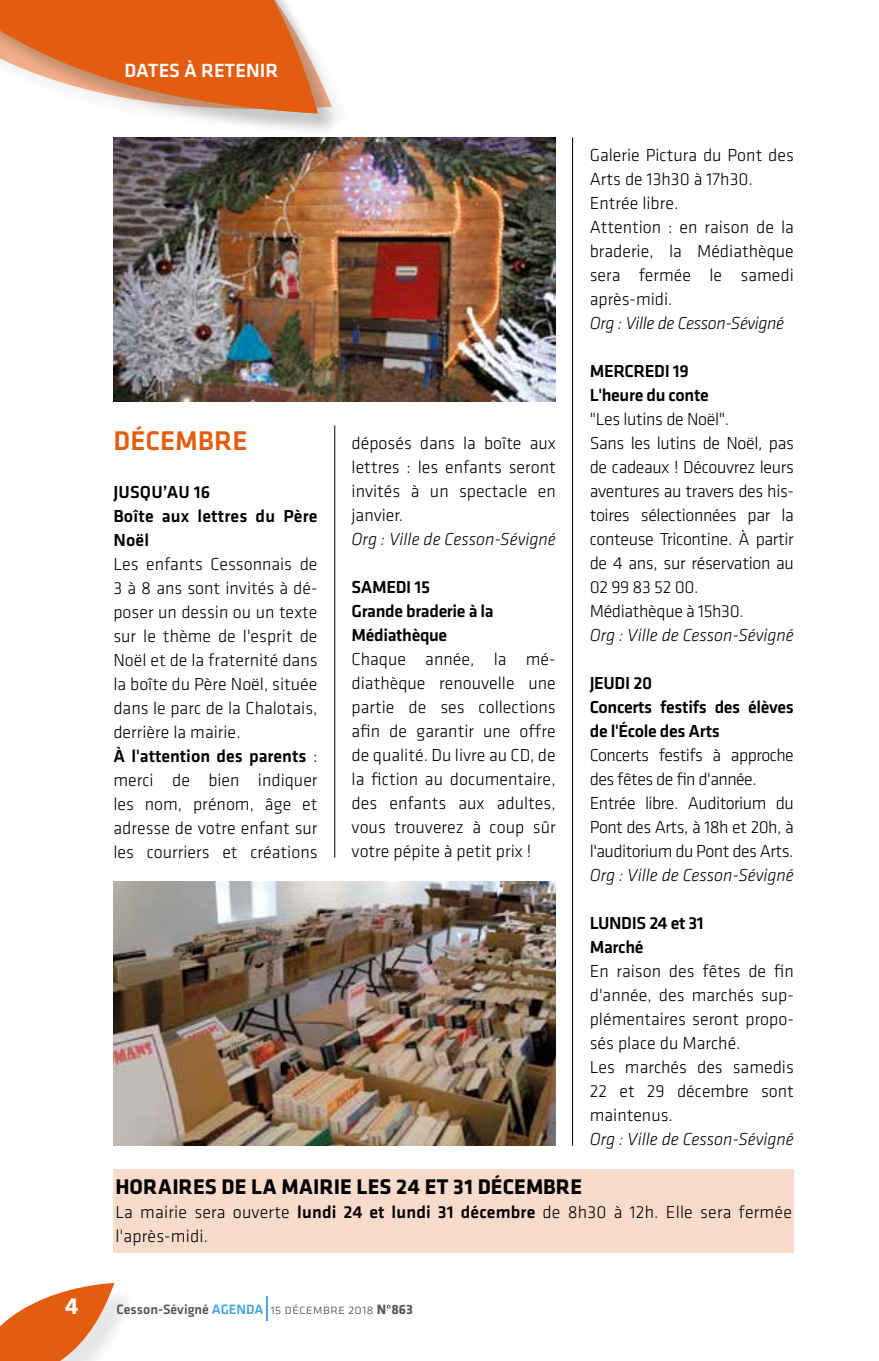
<style>
.page{position:relative;width:879px;height:1361px;background:#fff}
.page>*{position:absolute;margin:0;border:0;box-sizing:border-box;transform-origin:0 0}
.t1{font:500 28px "Klavika";color:#e35c10}
.t2{font:700 24px "Klavika";color:#fff}
.t3{font:700 22px "Klavika";letter-spacing:.005em;color:#000}
.t4{font:500 19.8px "Klavika";color:#fff}
.t5{font:300 18px/24px "Klavika";color:#000}
.t6{font:300 18px/24px "Klavika";letter-spacing:-.02em;color:#000}
.t7{font:500 18px/24px "Klavika";letter-spacing:-.02em;color:#000}
.t8{font:300 18px/24px "Klavika";letter-spacing:-.03em;color:#000}
.t9{font:italic 300 18px "Klavika";color:#000}
.t10{font:500 18px/24px "Klavika";letter-spacing:.01em;color:#000}
.t11{font:italic 300 18px "Klavika";letter-spacing:-.02em;color:#000}
.t12{font:500 14px "Klavika";color:#575756}
.s1{font-weight:500}
.s2{color:#48a6dd}
.s3{font-family:"Klavika Light Caps SC";font-weight:400}
.s4{font-weight:700}
</style>
<div class="page">
<div style="left:113px;top:1169px;width:681px;height:84px;background:#f8dbca"></div>
<div style="left:0;top:0;width:341px;height:138px;background:#000;opacity:.1"></div>
<svg style="left:0;top:0;width:332px;height:123px"></svg>
<svg style="left:266px;top:1296px;width:1px;height:24px"></svg>
<div style="left:0;top:1286px;width:138px;height:75px;background:#000;opacity:.1"></div>
<svg style="left:0;top:1283px;width:114px;height:78px"></svg>
<hr style="left:334px;top:425px;width:1px;height:432px;background:#000">
<hr style="left:572px;top:137px;width:1px;height:1008px;background:#000">
<img style="left:113px;top:137px;width:443px;height:264px">
<img style="left:113px;top:881px;width:443px;height:264px">
<p class="t4" style="left:125px;top:57px;width:155px">DATES À RETENIR</p>
<h1 class="t1" style="left:113px;top:421px;width:135px">DÉCEMBRE</h1>
<p class="t10" style="left:113px;top:479px;width:206px">JUSQU’AU 16<br>Boîte aux lettres du Père<br>Noël</p>
<p class="t5" style="left:113px;top:551px;width:206px">Les enfants Cessonnais de<br>3 à 8 ans sont invités à dé&shy;poser un dessin ou un texte sur le thème de l'esprit de<br>Noël et de la fraternité dans la boîte du Père Noël, située dans le parc de la Chalotais, derrière la mairie.<br><span class="s1">À l'attention des parents</span> : merci de bien indiquer les nom, prénom, âge et adresse de votre enfant sur les courriers et créations</p>
<p class="t5" style="left:351px;top:431px;width:206px;text-align:justify">déposés dans la boîte aux lettres : les enfants seront invités à un spectacle en janvier.</p>
<p class="t9" style="left:351px;top:528px;width:206px">Org : Ville de Cesson-Sévigné</p>
<p class="t7" style="left:351px;top:575px;width:144px">SAMEDI 15<br>Grande braderie à la<br>Médiathèque</p>
<p class="t5" style="left:351px;top:647px;width:206px;text-align:justify">Chaque année, la mé&shy;diathèque renouvelle une partie de ses collections afin de garantir une offre de qualité. Du livre au CD, de la fiction au documentaire, des enfants aux adultes, vous trouverez à coup sûr votre pépite à petit prix !</p>
<p class="t5" style="left:590px;top:143px;width:206px">Galerie Pictura du Pont des<br>Arts de 13h30 à 17h30.<br>Entrée libre.<br>Attention : en raison de la braderie, la Médiathèque sera fermée le samedi après-midi.</p>
<p class="t11" style="left:590px;top:312px;width:196px">Org : Ville de Cesson-Sévigné</p>
<p class="t7" style="left:590px;top:359px;width:120px">MERCREDI 19<br>L'heure du conte</p>
<p class="t6" style="left:590px;top:407px;width:206px">"Les lutins de Noël".<br>Sans les lutins de Noël, pas de cadeaux ! Découvrez leurs aventures au travers des his&shy;toires sélectionnées par la conteuse Tricontine. À partir de 4 ans, sur réservation au<br>02 99 83 52 00.<br>Médiathèque à 15h30.</p>
<p class="t9" style="left:590px;top:624px;width:206px">Org : Ville de Cesson-Sévigné</p>
<p class="t7" style="left:590px;top:671px;width:206px">JEUDI 20<br>Concerts festifs des élèves de l'École des Arts</p>
<p class="t8" style="left:590px;top:743px;width:206px">Concerts festifs à approche des fêtes de fin d'année.<br>Entrée libre. Auditorium du<br>Pont des Arts, à 18h et 20h, à l'auditorium du Pont des Arts.</p>
<p class="t9" style="left:590px;top:864px;width:206px">Org : Ville de Cesson-Sévigné</p>
<p class="t7" style="left:590px;top:911px;width:116px">LUNDIS 24 et 31<br>Marché</p>
<p class="t5" style="left:590px;top:959px;width:206px">En raison des fêtes de fin d'année, des marchés sup&shy;plémentaires seront propo&shy;sés place du Marché.<br>Les marchés des samedis<br>22 et 29 décembre sont maintenus.</p>
<p class="t9" style="left:590px;top:1128px;width:206px">Org : Ville de Cesson-Sévigné</p>
<p class="t3" style="left:115px;top:1170px;width:468px">HORAIRES DE LA MAIRIE LES 24 ET 31 DÉCEMBRE</p>
<p class="t5" style="left:115px;top:1199px;width:678px">La mairie sera ouverte <span class="s1">lundi 24 et lundi 31 décembre</span> de 8h30 à 12h. Elle sera fermée l'après-midi.</p>
<h2 class="t2" style="left:65px;top:1288px;width:15px">4</h2>
<p class="t12" style="left:117px;top:1299px;width:298px">Cesson-Sévigné <span class="s2">AGENDA</span> <span class="s3">15 décembre 2018</span> <span class="s4">N°863</span></p>
</div>
